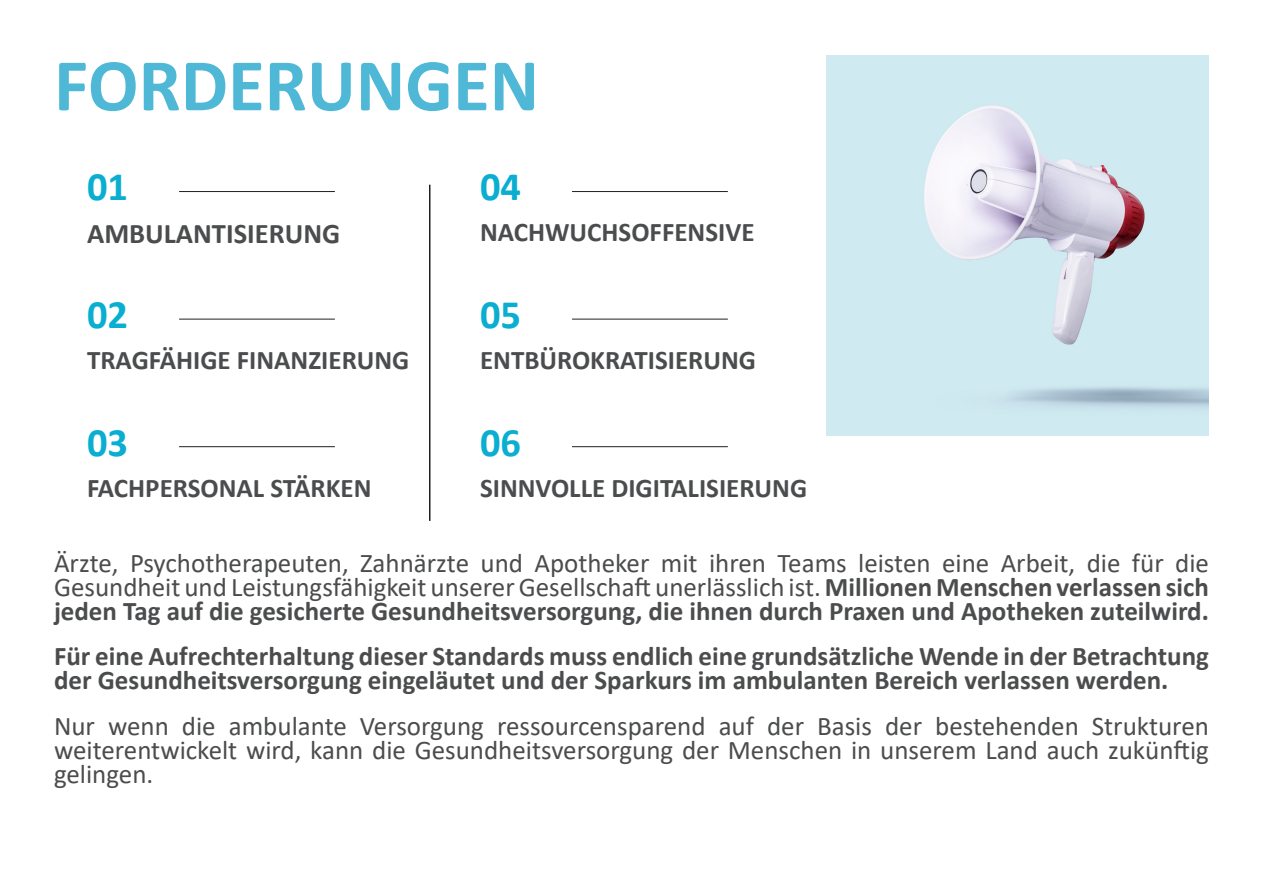
<style>
.page{position:relative;width:1263px;height:893px;background:#fff}
.page>*{position:absolute;margin:0;border:0;box-sizing:border-box;transform-origin:0 0}
._62pt_Bold_Lea_62{font:700 75px "Calibri";color:#4eb8d6}
._14pt_Bold_Lea_20{font:700 40.5px "Calibri";color:#09aed1}
._12pt_Reg_Lea_16{font:700 28.5px "Calibri";color:#4b4c4d}
.t1{font:27px/24px "Calibri";color:#4b4c4d;text-align:justify}
._12pt_Reg_Lea_16-2{font:700 27px/24px "Calibri";color:#4b4c4d}
.s1{font-weight:700}
</style>
<div class="page">
<img style="left:826px;top:56px;width:383px;height:380px">
<hr style="left:429px;top:185px;width:1px;height:336px;background:#231f20">
<hr style="left:179px;top:446px;width:156px;height:1px;background:#231f20">
<hr style="left:179px;top:319px;width:156px;height:1px;background:#231f20">
<hr style="left:179px;top:191px;width:156px;height:1px;background:#231f20">
<hr style="left:572px;top:446px;width:156px;height:1px;background:#231f20">
<hr style="left:572px;top:319px;width:156px;height:1px;background:#231f20">
<hr style="left:572px;top:191px;width:156px;height:1px;background:#231f20">
<p class="_62pt_Bold_Lea_62" style="left:54px;top:32px;width:487px">FORDERUNGEN</p>
<p class="_14pt_Bold_Lea_20" style="left:87px;top:158px;width:43px">01</p>
<p class="_14pt_Bold_Lea_20" style="left:480px;top:158px;width:43px">04</p>
<p class="_12pt_Reg_Lea_16" style="left:87px;top:213px;width:255px">AMBULANTISIERUNG</p>
<p class="_12pt_Reg_Lea_16-2" style="left:480px;top:220px;width:276px">NACHWUCHSOFFENSIVE</p>
<p class="_14pt_Bold_Lea_20" style="left:87px;top:286px;width:43px">02</p>
<p class="_14pt_Bold_Lea_20" style="left:480px;top:286px;width:43px">05</p>
<p class="_12pt_Reg_Lea_16-2" style="left:87px;top:348px;width:324px">TRAGFÄHIGE FINANZIERUNG</p>
<p class="_12pt_Reg_Lea_16-2" style="left:480px;top:348px;width:278px">ENTBÜROKRATISIERUNG</p>
<p class="_14pt_Bold_Lea_20" style="left:87px;top:413px;width:43px">03</p>
<p class="_14pt_Bold_Lea_20" style="left:480px;top:413px;width:43px">06</p>
<p class="_12pt_Reg_Lea_16-2" style="left:87px;top:475px;width:286px">FACHPERSONAL STÄRKEN</p>
<p class="_12pt_Reg_Lea_16-2" style="left:480px;top:475px;width:329px">SINNVOLLE DIGITALISIERUNG</p>
<p class="t1" style="left:54px;top:550px;width:1156px">Ärzte, Psychotherapeuten, Zahnärzte und Apotheker mit ihren Teams leisten eine Arbeit, die für die Gesundheit und Leistungsfähigkeit unserer Gesellschaft unerlässlich ist. <span class="s1">Millionen Menschen verlassen sich jeden Tag auf die gesicherte Gesundheitsversorgung, die ihnen durch Praxen und Apotheken zuteilwird.</span></p>
<p class="_12pt_Reg_Lea_16-2" style="left:54px;top:644px;width:1156px">Für eine Aufrechterhaltung dieser Standards muss endlich eine grundsätzliche Wende in der Betrachtung der Gesundheitsversorgung eingeläutet und der Sparkurs im ambulanten Bereich verlassen werden.</p>
<p class="t1" style="left:54px;top:713px;width:1156px">Nur wenn die ambulante Versorgung ressourcensparend auf der Basis der bestehenden Strukturen weiterentwickelt wird, kann die Gesundheitsversorgung der Menschen in unserem Land auch zukünftig gelingen.</p>
</div>
